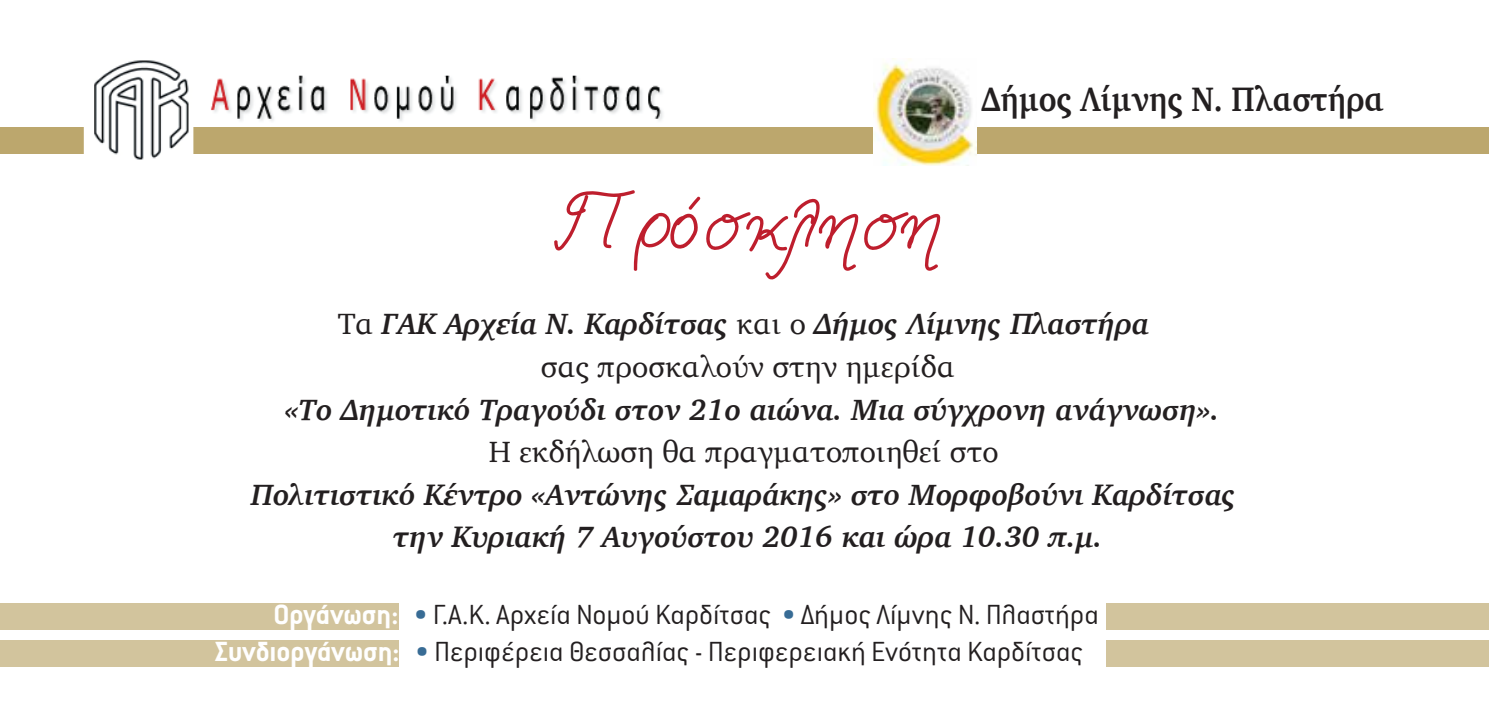
<style>
.page{position:relative;width:1489px;height:709px;background:#fff}
.page>*{position:absolute;margin:0;border:0;box-sizing:border-box;transform-origin:0 0}
.t1{font:83.75px "Aka Acid GR Graduate";color:#be1e2d}
.t2{font:700 34.75px "Charter";color:#231f20;scale:.88 1}
.t3{font:300 30.5px/36.5px "Conduit ITC Hel";color:#231f20}
.t4{font:italic 700 30px/42.5px "Charter";color:#231f20;text-align:center}
.t5{font:30px "Charter";color:#231f20}
.s1{font-weight:400;font-style:normal}
.s2{font-weight:700;color:#fff}
.s3{color:#386c95}
</style>
<div class="page">
<div style="left:0;top:127px;width:1488px;height:27px;background:#bca76d"></div>
<div style="left:0;top:603px;width:399px;height:27px;background:#d2c49d"></div>
<div style="left:0;top:640px;width:399px;height:26px;background:#d2c49d"></div>
<div style="left:1106px;top:603px;width:382px;height:27px;background:#d2c49d"></div>
<div style="left:1106px;top:640px;width:382px;height:26px;background:#d2c49d"></div>
<img style="left:93px;top:60px;width:570px;height:100px">
<img style="left:873px;top:59px;width:103px;height:106px">
<h1 class="t1" style="left:560px;top:176px;width:382px">Πρόσκληση</h1>
<p class="t2" style="left:981px;top:69px;width:459px">Δήμος Λίμνης Ν. Πλαστήρα</p>
<p class="t4" style="left:338px;top:303px;width:813px"><span class="s1">Τα</span> ΓΑΚ Αρχεία Ν. Καρδίτσας <span class="s1">και ο</span> Δήμος Λίμνης Πλαστήρα <span class="s1">σας προσκαλούν στην ημερίδα</span></p>
<p class="t4" style="left:285px;top:388px;width:935px">«Το Δημοτικό Τραγούδι στον 21ο αιώνα. Μια σύγχρονη ανάγνωση».</p>
<p class="t5" style="left:489px;top:426px;width:511px">Η εκδήλωση θα πραγματοποιηθεί στο</p>
<p class="t4" style="left:251px;top:473px;width:986px">Πολιτιστικό Κέντρο «Αντώνης Σαμαράκης» στo Μορφοβούνι Καρδίτσας την Κυριακή 7 Αυγούστου 2016 και ώρα 10.30 π.μ.</p>
<p class="t3" style="left:215px;top:597px;width:885px;text-indent:58px"><span class="s2">Οργάνωση:</span> <span class="s3">•</span> Γ.Α.Κ. Αρχεία Νομού Καρδίτσας <span class="s3">•</span> ∆ήμος Λίμνης Ν. Πλαστήρα<br><span class="s2">Συνδιοργάνωση:</span> <span class="s3">•</span> Περιφέρεια Θεσσαλίας - Περιφερειακή Ενότητα Καρδίτσας</p>
</div>
